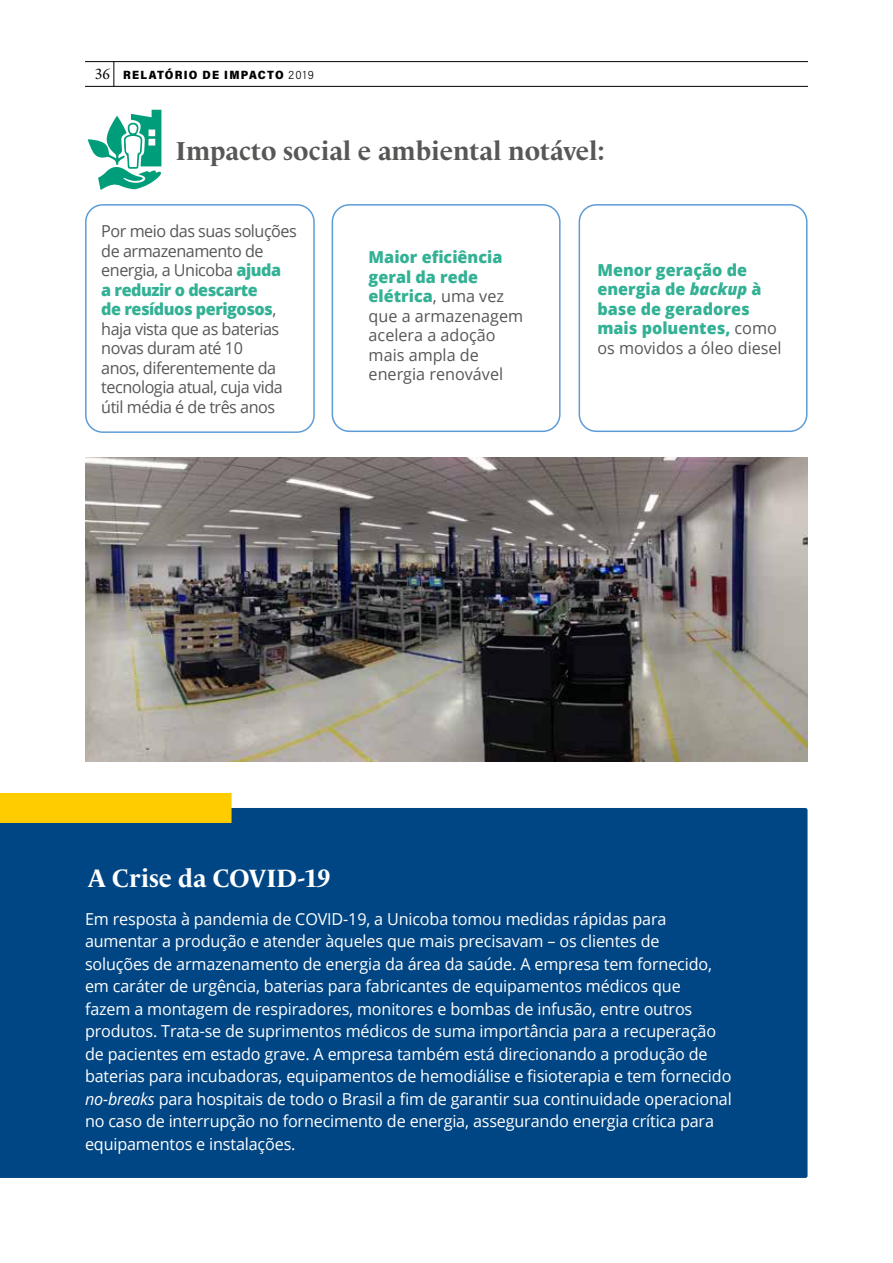
<style>
.page{position:relative;width:893px;height:1263px;background:#fff}
.page>*{position:absolute;margin:0;border:0;box-sizing:border-box;transform-origin:0 0}
.t1{font:700 26.55px "Le Monde Livre Cla Std";color:#575756}
.t2{font:700 25.5px "Le Monde Livre Cla Std";color:#fff}
.t3{font:16.5px/22.5px "Open Sans";letter-spacing:-.01em;color:#fff}
.t4{font:16.5px/19.5px "Open Sans";letter-spacing:-.03em;color:#575756}
.t5{font:16.5px/19.5px "Open Sans";color:#575756}
.t6{font:800 16.5px/19.5px "Open Sans";color:#33b195}
.t7{font:12px "Acumin Variable Concept";letter-spacing:.105em;color:#000}
.s1{font-family:"Le Monde Livre Cla Std";font-size:15px}
.s2{font-weight:800;color:#33b195}
.s3{font-style:italic}
.s4{font-weight:400;color:#575756}
</style>
<div class="page">
<div style="left:0;top:808px;width:807px;height:370px;background:#004684"></div>
<img style="left:86px;top:457px;width:722px;height:305px">
<svg style="left:88px;top:110px;width:73px;height:80px"></svg>
<div style="left:85px;top:204px;width:230px;height:229px;border:2px solid #5c9cd6;border-radius:17px"></div>
<div style="left:332px;top:204px;width:229px;height:228px;border:2px solid #5c9cd6;border-radius:17px"></div>
<div style="left:579px;top:204px;width:228px;height:228px;border:2px solid #5c9cd6;border-radius:17px"></div>
<div style="left:0;top:793px;width:232px;height:30px;background:#fc0"></div>
<hr style="left:85px;top:86px;width:723px;height:1px;background:#000">
<hr style="left:85px;top:61px;width:723px;height:1px;background:#000">
<svg style="left:113px;top:62px;width:1px;height:24px"></svg>
<p class="t7" style="left:95px;top:66px;width:221px"><span class="s1">36</span> RELATÓRIO DE IMPACTO 2019</p>
<h1 class="t1" style="left:176px;top:135px;width:430px">Impacto social e ambiental notável:</h1>
<p class="t4" style="left:101px;top:221px;width:197px">Por meio das suas soluções de armazenamento de energia, a Unicoba <span class="s2">ajuda<br>a reduzir o descarte<br>de resíduos perigosos</span>, haja vista que as baterias novas duram até 10<br>anos, diferentemente da tecnologia atual, cuja vida útil média é de três anos</p>
<p class="t5" style="left:369px;top:247px;width:156px"><span class="s2">Maior eficiência geral da rede elétrica</span>, uma vez que a armazenagem acelera a adoção mais ampla de energia renovável</p>
<p class="t6" style="left:597px;top:259px;width:186px">Menor geração de energia de <span class="s3">backup</span> à base de geradores mais poluentes, <span class="s4">como os movidos a óleo diesel</span></p>
<h2 class="t2" style="left:88px;top:863px;width:244px">A Crise da COVID-19</h2>
<p class="t3" style="left:85px;top:907px;width:648px">Em resposta à pandemia de COVID-19, a Unicoba tomou medidas rápidas para aumentar a produção e atender àqueles que mais precisavam – os clientes de<br>soluções de armazenamento de energia da área da saúde. A empresa tem fornecido, em caráter de urgência, baterias para fabricantes de equipamentos médicos que<br>fazem a montagem de respiradores, monitores e bombas de infusão, entre outros produtos. Trata-se de suprimentos médicos de suma importância para a recuperação de pacientes em estado grave. A empresa também está direcionando a produção de baterias para incubadoras, equipamentos de hemodiálise e fisioterapia e tem fornecido <span class="s3">no-breaks</span> para hospitais de todo o Brasil a fim de garantir sua continuidade operacional no caso de interrupção no fornecimento de energia, assegurando energia crítica para equipamentos e instalações.</p>
</div>
